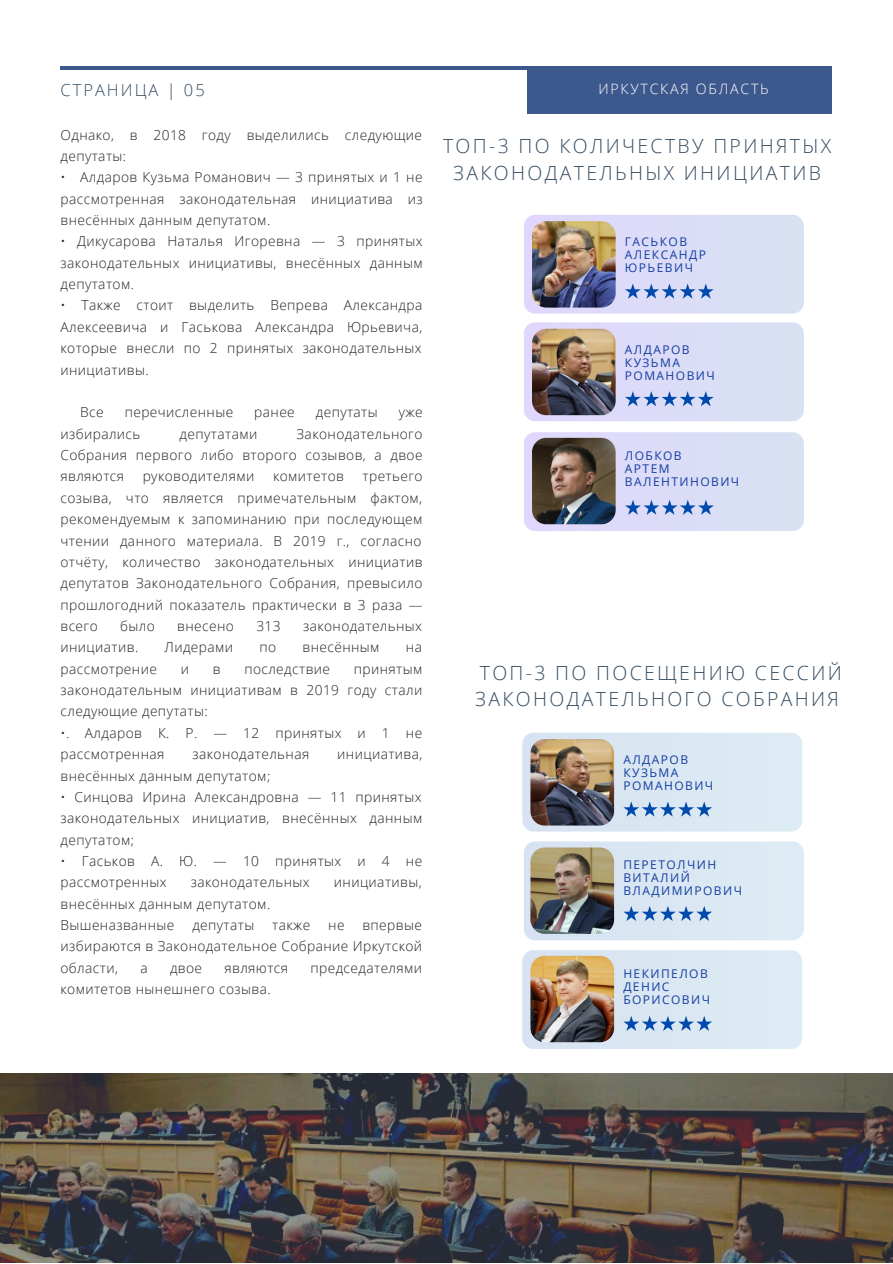
<style>
.page{position:relative;width:893px;height:1264px;background:#fff}
.page>*{position:absolute;margin:0;border:0;box-sizing:border-box;transform-origin:0 0}
.t1{font:300 19.5px/27px "Open Sans";letter-spacing:.12em;color:#364d62}
.t2{font:300 16.5px "Open Sans";letter-spacing:.12em;color:#364d62}
.t3{font:300 14.25px "Open Sans";letter-spacing:.12em;color:#fff}
.t4{font:300 13.8px/21.3px "Open Sans";letter-spacing:.03em;color:#222;text-align:justify}
.t5{font:12px/13px "Open Sans";letter-spacing:.12em;color:#143ea2}
</style>
<div class="page">
<hr style="left:60px;top:66px;width:770px;height:4px;background:#3d588c">
<div style="left:527px;top:66px;width:305px;height:47px;background:#3d588c"></div>
<img style="left:0;top:1073px;width:892px;height:189px">
<div style="left:524px;top:841px;width:279px;height:99px;background:#dbe9f3;border-radius:11px"></div>
<div style="left:522px;top:732px;width:280px;height:99px;background:#dbe9f3;border-radius:11px"></div>
<div style="left:522px;top:950px;width:280px;height:99px;background:#dbe9f3;border-radius:11px"></div>
<img style="left:530px;top:739px;width:84px;height:86px;border-radius:14px">
<img style="left:530px;top:847px;width:84px;height:86px;border-radius:14px">
<img style="left:530px;top:955px;width:84px;height:87px;border-radius:14px">
<svg style="left:623px;top:801px;width:89px;height:15px"></svg>
<svg style="left:623px;top:906px;width:89px;height:15px"></svg>
<svg style="left:623px;top:1016px;width:89px;height:14px"></svg>
<div style="left:524px;top:432px;width:279px;height:99px;background:#dadef6;border-radius:11px"></div>
<img style="left:532px;top:438px;width:83px;height:86px;border-radius:14px">
<div style="left:524px;top:215px;width:279px;height:98px;background:#dadef6;border-radius:11px"></div>
<img style="left:532px;top:221px;width:83px;height:86px;border-radius:14px">
<svg style="left:625px;top:283px;width:88px;height:16px"></svg>
<svg style="left:625px;top:500px;width:88px;height:15px"></svg>
<div style="left:524px;top:322px;width:279px;height:99px;background:#dadef6;border-radius:11px"></div>
<img style="left:532px;top:329px;width:83px;height:86px;border-radius:14px">
<svg style="left:625px;top:391px;width:88px;height:15px"></svg>
<p class="t2" style="left:60px;top:79px;width:146px">СТРАНИЦА | 05</p>
<p class="t3" style="left:598px;top:79px;width:172px">ИРКУТСКАЯ ОБЛАСТЬ</p>
<p class="t4" style="left:60px;top:123px;width:363px">Однако, в 2018 году выделились следующие депутаты:</p>
<p class="t4" style="left:60px;top:166px;width:363px">• Алдаров Кузьма Романович — 3 принятых и 1 не рассмотренная законодательная инициатива из внесённых данным депутатом.</p>
<p class="t4" style="left:60px;top:230px;width:363px">• Дикусарова Наталья Игоревна — 3 принятых законодательных инициативы, внесённых данным депутатом.</p>
<p class="t4" style="left:60px;top:294px;width:363px">• Также стоит выделить Вепрева Александра Алексеевича и Гаськова Александра Юрьевича, которые внесли по 2 принятых законодательных инициативы.</p>
<p class="t4" style="left:80px;top:401px;width:25px">Все</p>
<p class="t4" style="left:125px;top:401px;width:110px">перечисленные</p>
<p class="t4" style="left:254px;top:401px;width:42px">ранее</p>
<p class="t4" style="left:316px;top:401px;width:63px">депутаты</p>
<p class="t4" style="left:399px;top:401px;width:25px">уже</p>
<p class="t4" style="left:60px;top:422px;width:81px">избирались</p>
<p class="t4" style="left:180px;top:422px;width:79px">депутатами</p>
<p class="t4" style="left:60px;top:422px;width:363px;text-indent:236px">Законодательного Собрания первого либо второго созывов, а двое являются</p>
<p class="t4" style="left:60px;top:465px;width:363px;text-indent:302px">третьего созыва, что является примечательным фактом, рекомендуемым к запоминанию при последующем чтении данного материала. В 2019 г., согласно отчёту, количество законодательных инициатив депутатов Законодательного Собрания, превысило прошлогодний показатель практически в 3 раза — всего</p>
<p class="t4" style="left:143px;top:465px;width:113px">руководителями</p>
<p class="t4" style="left:273px;top:465px;width:72px">комитетов</p>
<p class="t4" style="left:120px;top:615px;width:36px">было</p>
<p class="t4" style="left:177px;top:615px;width:58px">внесено</p>
<p class="t4" style="left:256px;top:615px;width:26px">313</p>
<p class="t4" style="left:303px;top:615px;width:120px">законодательных</p>
<p class="t4" style="left:60px;top:636px;width:79px">инициатив.</p>
<p class="t4" style="left:164px;top:636px;width:70px">Лидерами</p>
<p class="t4" style="left:259px;top:636px;width:18px">по</p>
<p class="t4" style="left:302px;top:636px;width:79px">внесённым</p>
<p class="t4" style="left:406px;top:636px;width:18px">на</p>
<p class="t4" style="left:60px;top:657px;width:98px">рассмотрение</p>
<p class="t4" style="left:181px;top:657px;width:10px">и</p>
<p class="t4" style="left:213px;top:657px;width:9px">в</p>
<p class="t4" style="left:244px;top:657px;width:87px">последствие</p>
<p class="t4" style="left:60px;top:657px;width:363px;text-indent:293px">принятым законодательным инициативам в 2019 году стали следующие депутаты:</p>
<p class="t4" style="left:60px;top:721px;width:363px">•. Алдаров К. P. — 12 принятых и 1 не рассмотренная</p>
<p class="t4" style="left:192px;top:743px;width:118px">законодательная</p>
<p class="t4" style="left:337px;top:743px;width:87px">инициатива,</p>
<p class="t4" style="left:60px;top:764px;width:211px">внесённых данным депутатом;</p>
<p class="t4" style="left:60px;top:786px;width:363px">• Синцова Ирина Александровна — 11 принятых законодательных инициатив, внесённых данным депутатом;</p>
<p class="t4" style="left:60px;top:850px;width:363px">• Гаськов А. Ю. — 10 принятых и 4 не рассмотренных</p>
<p class="t4" style="left:191px;top:871px;width:120px">законодательных</p>
<p class="t4" style="left:334px;top:871px;width:89px">инициативы,</p>
<p class="t4" style="left:60px;top:892px;width:211px">внесённых данным депутатом.<br>Вышеназванные</p>
<p class="t4" style="left:60px;top:914px;width:363px;text-indent:302px">впервые избираются в Законодательное Собрание Иркутской области,</p>
<p class="t4" style="left:192px;top:914px;width:63px">депутаты</p>
<p class="t4" style="left:272px;top:914px;width:40px">также</p>
<p class="t4" style="left:328px;top:914px;width:18px">не</p>
<p class="t4" style="left:140px;top:956px;width:9px">а</p>
<p class="t4" style="left:170px;top:956px;width:34px">двое</p>
<p class="t4" style="left:224px;top:956px;width:65px">являются</p>
<p class="t4" style="left:310px;top:956px;width:113px">председателями</p>
<p class="t4" style="left:60px;top:978px;width:212px">комитетов нынешнего созыва.</p>
<h1 class="t1" style="left:443px;top:131px;width:389px;text-align:center">ТОП-3 ПО КОЛИЧЕСТВУ ПРИНЯТЫХ<br>ЗАКОНОДАТЕЛЬНЫХ ИНИЦИАТИВ</h1>
<p class="t5" style="left:625px;top:235px;width:82px">ГАСЬКОВ<br>АЛЕКСАНДР<br>ЮРЬЕВИЧ</p>
<p class="t5" style="left:625px;top:342px;width:91px">АЛДАРОВ<br>КУЗЬМА<br>РОМАНОВИЧ</p>
<p class="t5" style="left:625px;top:449px;width:116px">ЛОБКОВ<br>АРТЕМ<br>ВАЛЕНТИНОВИЧ</p>
<h1 class="t1" style="left:475px;top:658px;width:368px">ТОП-3 ПО ПОСЕЩЕНИЮ СЕССИЙ<br>ЗАКОНОДАТЕЛЬНОГО СОБРАНИЯ</h1>
<p class="t5" style="left:623px;top:753px;width:91px">АЛДАРОВ<br>КУЗЬМА<br>РОМАНОВИЧ</p>
<p class="t5" style="left:623px;top:857px;width:120px">ПЕРЕТОЛЧИН<br>ВИТАЛИЙ<br>ВЛАДИМИРОВИЧ</p>
<p class="t5" style="left:623px;top:967px;width:88px">НЕКИПЕЛОВ<br>ДЕНИС<br>БОРИСОВИЧ</p>
</div>
